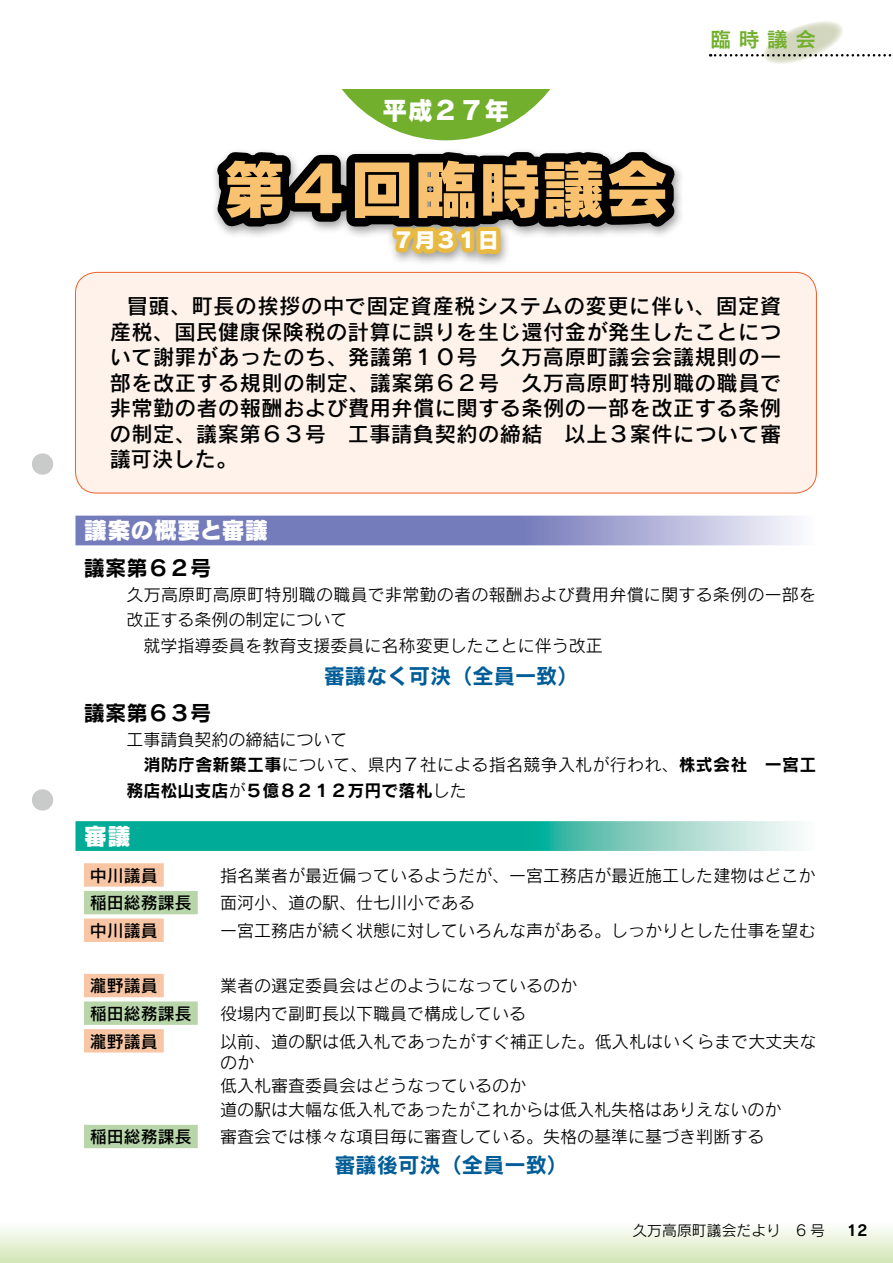
<style>
.page{position:relative;width:893px;height:1263px;background:#fff}
.page>*{position:absolute;margin:0;border:0;box-sizing:border-box;transform-origin:0 0}
.t1{font:63.75px "Rodin Pro EB";color:#f9c270}
.t2{font:25.5px "Rodin Pro EB";color:#fff}
.t3{font:23.4px "Rodin Pro EB";letter-spacing:-.005em;color:#fff}
.t4{font:21.3px/25.5px "Rodin Pro DB";letter-spacing:.02em;color:#000;text-align:justify}
.t5{font:21.3px "Rodin Pro B";color:#005d97}
.t6{font:21.3px "Rodin Pro B";color:#000}
.t7{font:21.3px "Rodin Pro EB";color:#fff}
.t8{font:21.3px "Cezanne Pro DB";color:#72af2d}
.t9{font:16.95px/23.4px "Rodin Pro M";color:#000}
.t10{font:16.95px "Rodin Pro DB";color:#000}
.t11{font:16.95px "Rodin Pro B";color:#000}
.t12{font:14.85px "Rodin Pro M";color:#000}
.t13{font:14.85px "Rodin Pro B";color:#000}
.s1{font-family:"Rodin Pro B"}
.s2{font-family:"Rodin Pro M"}
</style>
<div class="page">
<div style="left:1px;top:1220px;width:892px;height:43px;background:linear-gradient(to bottom,#fff,#d2e6b6)"></div>
<div style="left:75px;top:272px;width:741px;height:221px;background:#fef2ea;border-radius:21px"></div>
<svg style="left:98px;top:21px;width:794px;height:302px"></svg>
<svg style="left:75px;top:516px;width:722px;height:29px;background:#8d92c7"></svg>
<svg style="left:75px;top:821px;width:727px;height:30px;background:#38bbaa"></svg>
<div style="left:84px;top:863px;width:80px;height:24px;background:#f8c5a5"></div>
<div style="left:84px;top:891px;width:114px;height:23px;background:#b9d6ab"></div>
<div style="left:84px;top:918px;width:80px;height:24px;background:#f8c5a5"></div>
<div style="left:84px;top:974px;width:80px;height:23px;background:#f8c5a5"></div>
<div style="left:84px;top:1001px;width:114px;height:24px;background:#b9d6ab"></div>
<div style="left:84px;top:1029px;width:80px;height:23px;background:#f8c5a5"></div>
<div style="left:84px;top:1125px;width:114px;height:23px;background:#b9d6ab"></div>
<div style="left:32px;top:453px;width:21px;height:22px;background:#c9caca;border-radius:50%"></div>
<div style="left:32px;top:789px;width:21px;height:22px;background:#c9caca;border-radius:50%"></div>
<h2 class="t2" style="left:382px;top:93px;width:129px">平成２７年</h2>
<h1 class="t1" style="left:223px;top:145px;width:448px">第４回臨時議会</h1>
<p class="t7" style="left:393px;top:225px;width:108px">７月３１日</p>
<p class="t8" style="left:710px;top:26px;width:108px">臨時議会</p>
<p class="t4" style="left:110px;top:293px;width:673px;text-indent:17px">冒頭、町長の挨拶の中で固定資産税システムの変更に伴い、固定資産税、国民健康保険税の計算に誤りを生じ還付金が発生したことについて謝罪があったのち、発議第１０号　久万高原町議会会議規則の一部を改正する規則の制定、議案第６２号　久万高原町特別職の職員で非常勤の者の報酬および費用弁償に関する条例の一部を改正する条例の制定、議案第６３号　工事請負契約の締結　以上３案件について審議可決した。</p>
<h3 class="t3" style="left:84px;top:514px;width:186px">議案の概要と審議</h3>
<p class="t6" style="left:84px;top:553px;width:129px">議案第６２号</p>
<p class="t9" style="left:126px;top:582px;width:691px">久万高原町高原町特別職の職員で非常勤の者の報酬および費用弁償に関する条例の一部を</p>
<p class="t9" style="left:126px;top:607px;width:223px">改正する条例の制定について</p>
<p class="t9" style="left:144px;top:633px;width:461px">就学指導委員を教育支援委員に名称変更したことに伴う改正</p>
<p class="t5" style="left:324px;top:661px;width:257px">審議なく可決（全員一致(</p>
<p class="t6" style="left:84px;top:698px;width:129px">議案第６３号</p>
<p class="t9" style="left:144px;top:726px;width:674px;line-height:25.5px;text-indent:-17px">工事請負契約の締結について<br><span class="s1">消防庁舎新築工事</span>について、県内７社による指名競争入札が行われ、<span class="s1">株式会社　一宮工</span></p>
<p class="t11" style="left:126px;top:779px;width:342px">務店松山支店<span class="s2">が</span>５億８２１２万円で落札<span class="s2">した</span></p>
<h3 class="t3" style="left:84px;top:820px;width:48px">審議</h3>
<p class="t9" style="left:220px;top:863px;width:597px">指名業者が最近偏っているようだが、一宮工務店が最近施工した建物はどこか</p>
<p class="t10" style="left:90px;top:864px;width:70px">中川議員</p>
<p class="t10" style="left:90px;top:892px;width:104px">稲田総務課長</p>
<p class="t9" style="left:220px;top:891px;width:257px">面河小、道の駅、仕七川小である</p>
<p class="t10" style="left:90px;top:919px;width:70px">中川議員</p>
<p class="t9" style="left:220px;top:918px;width:597px">一宮工務店が続く状態に対していろんな声がある。しっかりとした仕事を望む</p>
<p class="t10" style="left:90px;top:975px;width:70px">瀧野議員</p>
<p class="t9" style="left:220px;top:974px;width:359px">業者の選定委員会はどのようになっているのか</p>
<p class="t10" style="left:90px;top:1002px;width:104px">稲田総務課長</p>
<p class="t9" style="left:220px;top:1001px;width:308px">役場内で副町長以下職員で構成している</p>
<p class="t10" style="left:90px;top:1030px;width:70px">瀧野議員</p>
<p class="t9" style="left:220px;top:1029px;width:598px">以前、道の駅は低入札であったがすぐ補正した。低入札はいくらまで大丈夫な</p>
<p class="t10" style="left:90px;top:1126px;width:104px">稲田総務課長</p>
<p class="t9" style="left:220px;top:1050px;width:563px">のか<br>低入札審査委員会はどうなっているのか<br>道の駅は大幅な低入札であったがこれからは低入札失格はありえないのか</p>
<p class="t9" style="left:220px;top:1125px;width:546px">審査会では様々な項目毎に審査している。失格の基準に基づき判断する</p>
<p class="t5" style="left:334px;top:1151px;width:235px">審議後可決（全員一致(</p>
<p class="t12" style="left:632px;top:1221px;width:194px">久万高原町議会だより　6 号</p>
<p class="t13" style="left:847px;top:1221px;width:22px">12</p>
</div>
